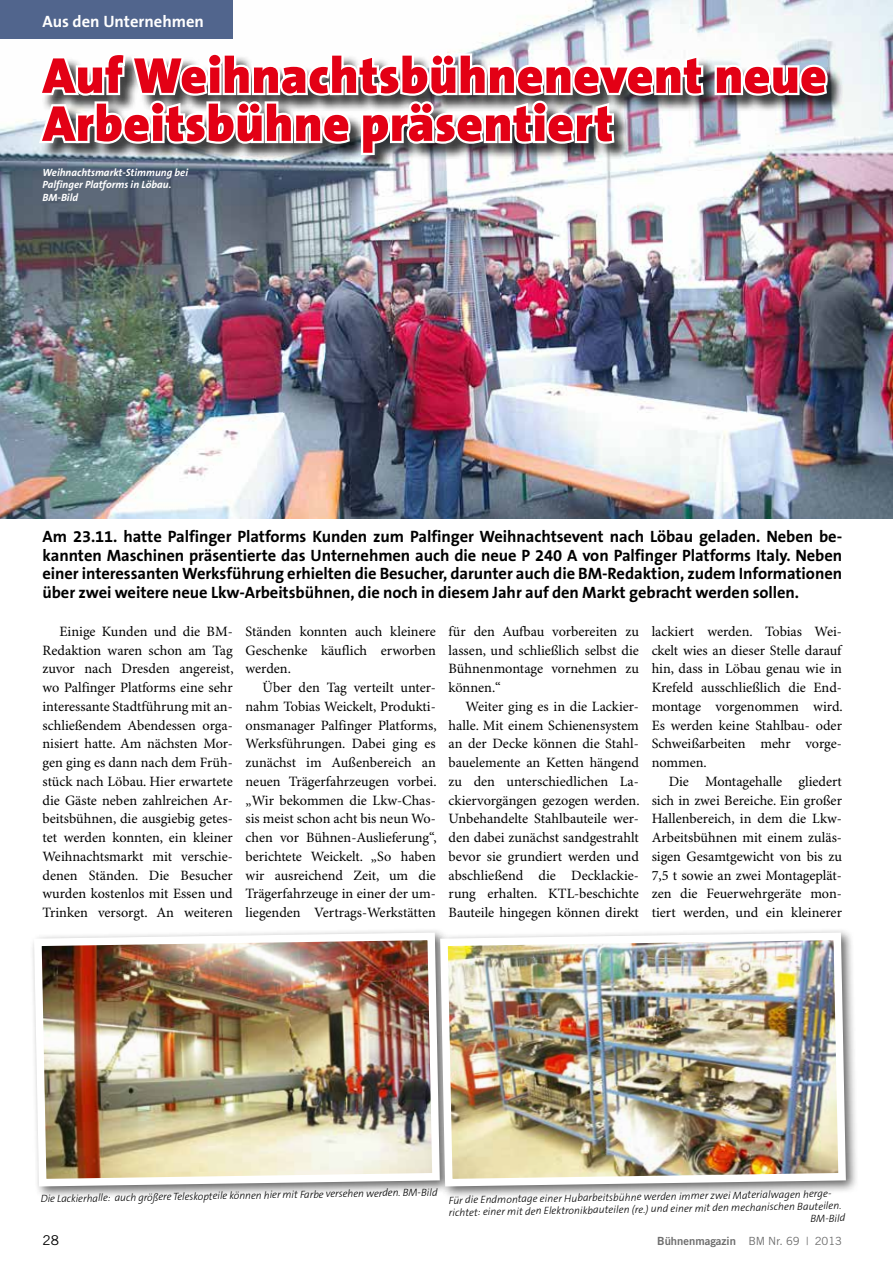
<style>
.page{position:relative;width:893px;height:1263px;background:#fff}
.page>*{position:absolute;margin:0;border:0;box-sizing:border-box;transform-origin:0 0}
.t1{font:900 51px/48px "The Sans B9";letter-spacing:.01em;color:#e30015}
.t2{font:700 16.5px/18.8px "The Sans B7";letter-spacing:-.005em;color:#000;text-align:justify}
.t3{font:700 16.5px "The Sans B7";color:#fff}
.t4{font:14.25px/18.8px "Minion Pro";color:#000;text-align:justify}
.t5{font:13.5px "Trade Gothic";color:#000}
.t6{font:11.25px "Trade Gothic Bold Two";color:#6e6e6e}
.t7{font:italic 300 10.5px "The Sans B3";color:#000}
.t8{font:italic 700 10.5px/12.3px "The Sans B7";color:#fff}
.s1{font-family:"Trade Gothic"}
</style>
<div class="page">
<img style="left:0;top:0;width:893px;height:519px">
<div style="left:0;top:0;width:233px;height:39px;background:#51658d"></div>
<img style="left:36px;top:0;width:794px;height:196px">
<div style="left:29px;top:928px;width:424px;height:272px;background:#000;opacity:.6"></div>
<img style="left:30px;top:929px;width:405px;height:261px">
<div style="left:435px;top:928px;width:424px;height:272px;background:#000;opacity:.6"></div>
<img style="left:436px;top:929px;width:414px;height:261px">
<p class="t3" style="left:43px;top:13px;width:163px">Aus den Unternehmen</p>
<h1 class="t1" style="left:43px;top:53px;width:786px">Auf Weihnachtsbühnenevent neue<br>Arbeitsbühne präsentiert</h1>
<p class="t8" style="left:43px;top:167px;width:147px">Weihnachtsmarkt-Stimmung bei<br>Palfinger Platforms in Löbau.<br>BM-Bild</p>
<p class="t2" style="left:43px;top:527px;width:801px">Am 23.11. hatte Palfinger Platforms Kunden zum Palfinger Weihnachtsevent nach Löbau geladen. Neben be&shy;kannten Maschinen präsentierte das Unternehmen auch die neue P 240 A von Palfinger Platforms Italy. Neben einer interessanten Werksführung erhielten die Besucher, darunter auch die BM-Redaktion, zudem Informationen über zwei weitere neue Lkw-Arbeitsbühnen, die noch in diesem Jahr auf den Markt gebracht werden sollen.</p>
<p class="t4" style="left:43px;top:622px;width:193px;text-indent:17px">Einige Kunden und die BM-Redaktion waren schon am Tag zuvor nach Dresden angereist, wo Palfinger Platforms eine sehr interessante Stadtführung mit an&shy;schließendem Abendessen orga&shy;nisiert hatte. Am nächsten Mor&shy;gen ging es dann nach dem Früh&shy;stück nach Löbau. Hier erwartete die Gäste neben zahlreichen Ar&shy;beitsbühnen, die ausgiebig getes&shy;tet werden konnten, ein kleiner Weihnachtsmarkt mit verschie&shy;denen Ständen. Die Besucher wurden kostenlos mit Essen und Trinken versorgt. An weiteren</p>
<p class="t4" style="left:246px;top:622px;width:192px">Ständen konnten auch kleinere Geschenke käuflich erworben werden.</p>
<p class="t4" style="left:449px;top:622px;width:192px">für den Aufbau vorbereiten zu lassen, und schließlich selbst die Bühnenmontage vornehmen zu können.“</p>
<p class="t4" style="left:449px;top:697px;width:193px;text-indent:17px">Weiter ging es in die Lackier&shy;halle. Mit einem Schienensystem an der Decke können die Stahl&shy;bauelemente an Ketten hängend zu den unterschiedlichen La&shy;ckiervorgängen gezogen werden.<br>Unbehandelte Stahlbauteile wer&shy;den dabei zunächst sandgestrahlt bevor sie grundiert werden und abschließend die Decklackie&shy;rung erhalten. KTL-beschichte Bauteile hingegen können direkt</p>
<p class="t4" style="left:652px;top:622px;width:193px">lackiert werden. Tobias Wei&shy;ckelt wies an dieser Stelle darauf hin, dass in Löbau genau wie in Krefeld ausschließlich die End&shy;montage vorgenommen wird.<br>Es werden keine Stahlbau- oder Schweißarbeiten mehr vorge&shy;nommen.</p>
<p class="t4" style="left:652px;top:772px;width:192px;text-indent:17px">Die Montagehalle gliedert sich in zwei Bereiche. Ein großer Hallenbereich, in dem die Lkw-Arbeitsbühnen mit einem zuläs&shy;sigen Gesamtgewicht von bis zu 7,5 t sowie an zwei Montageplät&shy;zen die Feuerwehrgeräte mon&shy;tiert werden, und ein kleinerer</p>
<p class="t4" style="left:246px;top:679px;width:193px;text-indent:17px">Über den Tag verteilt unter&shy;nahm Tobias Weickelt, Produkti&shy;onsmanager Palfinger Platforms, Werksführungen. Dabei ging es zunächst im Außenbereich an neuen Trägerfahrzeugen vorbei. „Wir bekommen die Lkw-Chas&shy;sis meist schon acht bis neun Wo&shy;chen vor Bühnen-Auslieferung“, berichtete Weickelt. „So haben wir ausreichend Zeit, um die Trägerfahrzeuge in einer der um&shy;liegenden Vertrags-Werkstätten</p>
<p class="t7" style="left:41px;top:1193px;width:398px;rotate:-1deg">Die Lackierhalle: auch größere Teleskopteile können hier mit Farbe versehen werden. BM-Bild</p>
<p class="t7" style="left:449px;top:1195px;width:386px;rotate:-1deg">Für die Endmontage einer Hubarbeitsbühne werden immer zwei Materialwagen herge-</p>
<p class="t7" style="left:449px;top:1207px;width:394px;rotate:-1deg">richtet: einer mit den Elektronikbauteilen (re.) und einer mit den mechanischen Bauteilen.</p>
<p class="t7" style="left:810px;top:1213px;width:37px;rotate:-1deg">BM-Bild</p>
<p class="t5" style="left:43px;top:1232px;width:18px">28</p>
<p class="t6" style="left:657px;top:1234px;width:186px">Bühnenmagazin <span class="s1">BM Nr. 69 | 2013</span></p>
</div>
